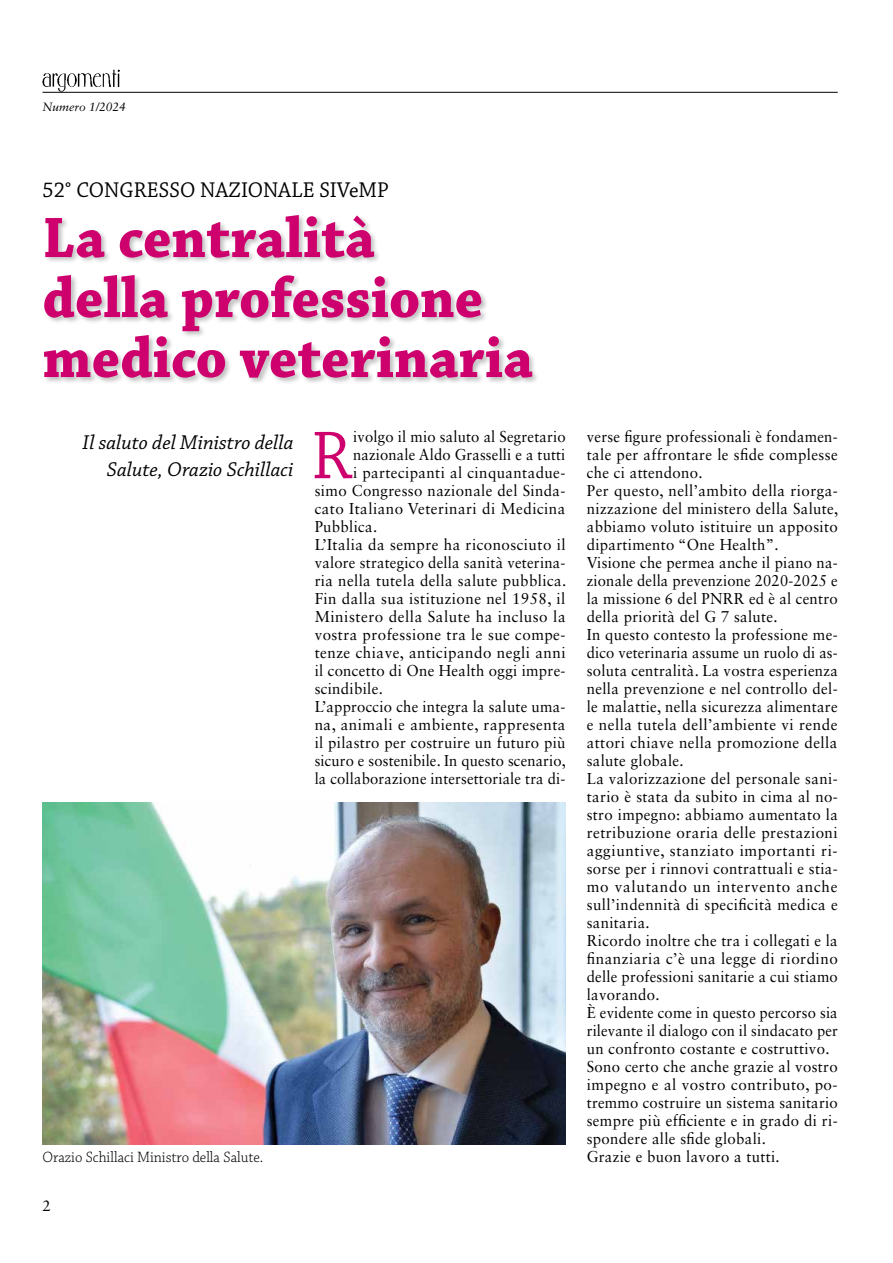
<style>
.page{position:relative;width:893px;height:1263px;background:#fff}
.page>*{position:absolute;margin:0;border:0;box-sizing:border-box;transform-origin:0 0}
.t1{font:71.1px "Chaparral Pro";color:#ce006d;scale:.95 1}
.t2{font:700 60px/60px "Chaparral Pro";color:#ce006d;scale:.95 1}
.t3{font:22.5px "Chaparral Pro";color:#000;scale:.95 1}
.t4{font:italic 21px/27px "Chaparral Pro";color:#000;text-align:right}
.t5{font:15.75px/18px "Sabon LT Std";letter-spacing:.02em;color:#000;scale:.94 1}
.t6{font:15.75px "Sabon LT Std";letter-spacing:.02em;color:#000;scale:.96 1}
.t7{font:15.75px "Sabon LT Std";letter-spacing:.02em;color:#000;scale:.95 1}
.t8{font:15.75px "Sabon LT Std";letter-spacing:.02em;color:#000}
.t9{font:300 15.75px "Chaparral Pro";color:#000;scale:.95 1}
.t10{font:15px "Sabon LT Std";color:#000}
.t11{font:italic 12px "Sabon LT Std";color:#000}
</style>
<div class="page">
<img style="left:43px;top:70px;width:76px;height:21px">
<hr style="left:43px;top:92px;width:795px;height:1px;background:#000">
<div style="left:43px;top:214px;width:497px;height:171px;background:#000;opacity:.25"></div>
<img style="left:43px;top:802px;width:523px;height:342px">
<p class="t11" style="left:43px;top:100px;width:85px">Numero 1/2024</p>
<h3 class="t3" style="left:43px;top:178px;width:366px">52° CONGRESSO NAZIONALE SIVeMP</h3>
<h2 class="t2" style="left:43px;top:210px;width:518px">La centralità<br>della professione medico veterinaria</h2>
<h3 class="t4" style="left:83px;top:430px;width:212px">Il saluto del Ministro della<br>Salute, Orazio Schillaci</h3>
<h1 class="t1" style="left:311px;top:416px;width:44px">R</h1>
<p class="t5" style="left:353px;top:427px;width:228px">ivolgo il mio saluto al Segretario</p>
<p class="t5" style="left:353px;top:445px;width:227px">nazionale Aldo Grasselli e a tutti</p>
<p class="t6" style="left:353px;top:463px;width:223px">i partecipanti al cinquantadue-</p>
<p class="t7" style="left:315px;top:481px;width:266px">simo Congresso nazionale del Sinda-</p>
<p class="t6" style="left:315px;top:499px;width:263px">cato Italiano Veterinari di Medicina</p>
<p class="t7" style="left:315px;top:517px;width:67px">Pubblica.</p>
<p class="t6" style="left:315px;top:535px;width:263px">L’Italia da sempre ha riconosciuto il</p>
<p class="t5" style="left:315px;top:553px;width:268px">valore strategico della sanità veterina-</p>
<p class="t6" style="left:315px;top:571px;width:264px">ria nella tutela della salute pubblica.</p>
<p class="t6" style="left:315px;top:589px;width:263px">Fin dalla sua istituzione nel 1958, il</p>
<p class="t8" style="left:315px;top:607px;width:252px">Ministero della Salute ha incluso la</p>
<p class="t6" style="left:315px;top:625px;width:263px">vostra professione tra le sue compe-</p>
<p class="t6" style="left:315px;top:643px;width:263px">tenze chiave, anticipando negli anni</p>
<p class="t7" style="left:315px;top:661px;width:266px">il concetto di One Health oggi impre-</p>
<p class="t7" style="left:315px;top:679px;width:73px">scindibile.</p>
<p class="t5" style="left:315px;top:697px;width:268px">L’approccio che integra la salute uma-</p>
<p class="t8" style="left:315px;top:715px;width:252px">na, animali e ambiente, rappresenta</p>
<p class="t7" style="left:315px;top:733px;width:266px">il pilastro per costruire un futuro più</p>
<p class="t5" style="left:315px;top:751px;width:269px">sicuro e sostenibile. In questo scenario,</p>
<p class="t5" style="left:315px;top:769px;width:268px">la collaborazione intersettoriale tra di-</p>
<p class="t9" style="left:43px;top:1149px;width:234px">Orazio Schillaci Ministro della Salute.</p>
<p class="t10" style="left:43px;top:1196px;width:10px">2</p>
<p class="t5" style="left:587px;top:427px;width:269px">verse figure professionali è fondamen&shy;tale per affrontare le sfide complesse che ci attendono.<br>Per questo, nell’ambito della riorga&shy;nizzazione del ministero della Salute, abbiamo voluto istituire un apposito dipartimento “One Health”.<br>Visione che permea anche il piano na&shy;zionale della prevenzione 2020-2025 e la missione 6 del PNRR ed è al centro della priorità del G 7 salute.<br>In questo contesto la professione me&shy;dico veterinaria assume un ruolo di as&shy;soluta centralità. La vostra esperienza nella prevenzione e nel controllo del&shy;le malattie, nella sicurezza alimentare e nella tutela dell’ambiente vi rende attori chiave nella promozione della salute globale.<br>La valorizzazione del personale sani&shy;tario è stata da subito in cima al no&shy;stro impegno: abbiamo aumentato la retribuzione oraria delle prestazioni aggiuntive, stanziato importanti ri&shy;sorse per i rinnovi contrattuali e stia&shy;mo valutando un intervento anche sull’indennità di specificità medica e sanitaria.<br>Ricordo inoltre che tra i collegati e la finanziaria c’è una legge di riordino delle professioni sanitarie a cui stiamo lavorando.<br>È evidente come in questo percorso sia rilevante il dialogo con il sindacato per un confronto costante e costruttivo.<br>Sono certo che anche grazie al vostro impegno e al vostro contributo, po&shy;tremmo costruire un sistema sanitario sempre più efficiente e in grado di ri&shy;spondere alle sfide globali.<br>Grazie e buon lavoro a tutti.</p>
</div>
